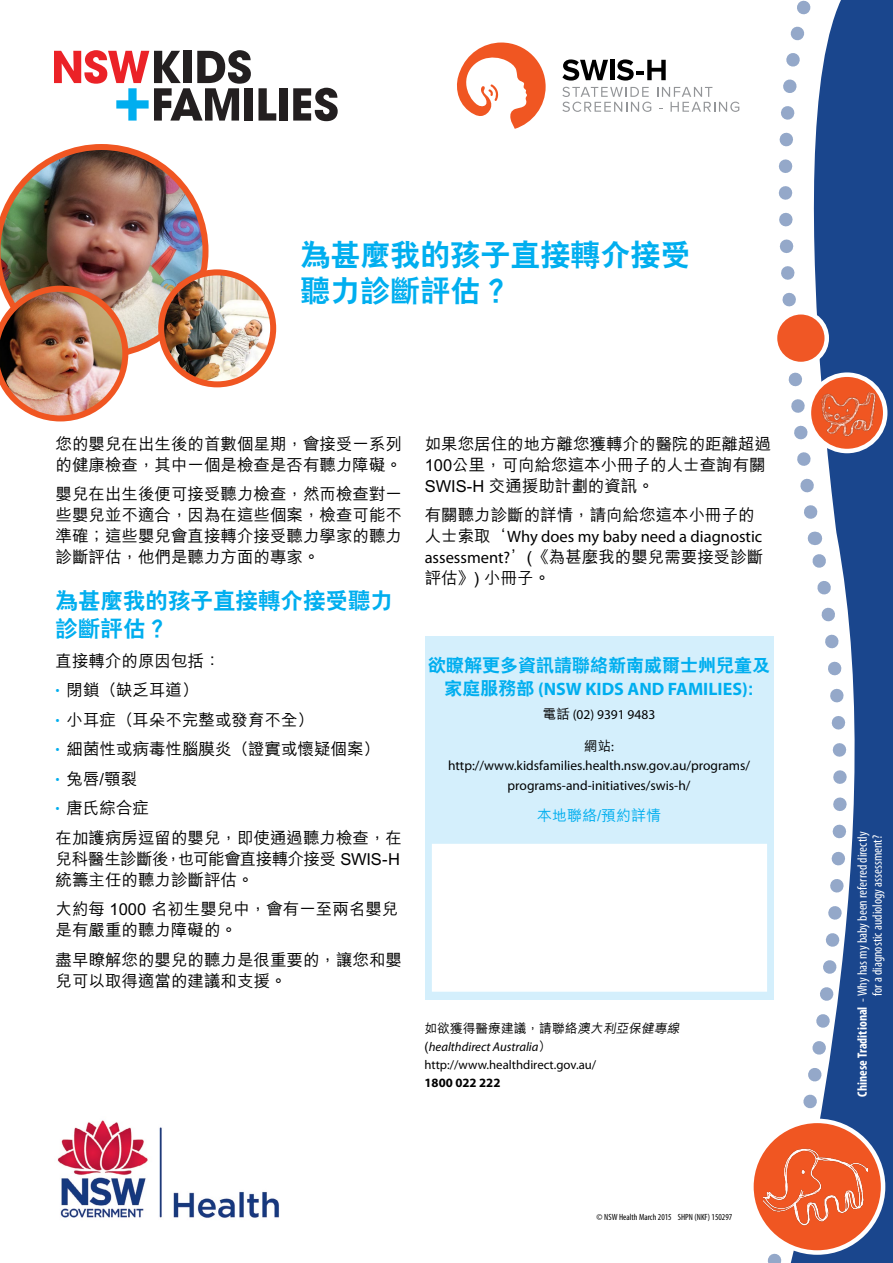
<style>
.page{position:relative;width:893px;height:1263px;background:#fff}
.page>*{position:absolute;margin:0;border:0;box-sizing:border-box;transform-origin:0 0}
.t1{font:800 30px/36px "C Hei 2";color:#00aeef}
.t2{font:800 22.5px/28.5px "C Hei 2";color:#00aeef}
.t3{font:700 18px "Myriad Pro";color:#00aeef}
.t4{font:800 18px "C Hei 2";color:#00aeef}
.t5{font:500 16.5px/21px "M Hei";color:#000}
.t6{font:16.5px "Myriad Pro";color:#000}
.t7{font:500 15px "M Hei";color:#00aeef}
.t8{font:13.5px/19.5px "Myriad Pro";color:#000;text-align:center}
.t9{font:condensed 13.5px/15px "Myriad Pro";color:#fff;text-align:right}
.t10{font:500 13.5px "M Hei";color:#000}
.t11{font:12.75px/18px "Myriad Pro";color:#000}
.t12{font:500 12.75px "M Hei";color:#000}
.t13{font:700 12.75px "Myriad Pro";color:#000}
.t14{font:condensed 9px "Myriad Pro";color:#000}
.s1{font-family:"Myriad Pro";font-weight:700;color:#00aeef}
.s2{font-family:"M Hei";font-weight:500}
.s3{font-family:"Myriad Pro";font-weight:400}
.s4{font-family:"C Hei 2";font-weight:800}
.s5{font-style:italic}
.s6{font-weight:700}
</style>
<div class="page">
<svg style="left:562px;top:87px;width:89px;height:25px"></svg>
<svg style="left:657px;top:87px;width:82px;height:25px"></svg>
<svg style="left:562px;top:59px;width:46px;height:22px"></svg>
<hr style="left:610px;top:60px;width:4px;height:20px;background:#000">
<svg style="left:617px;top:59px;width:49px;height:22px"></svg>
<svg style="left:457px;top:43px;width:89px;height:86px"></svg>
<div style="left:245px;top:88px;width:8px;height:33px;background:#231f20"></div>
<svg style="left:258px;top:88px;width:18px;height:33px"></svg>
<div style="left:279px;top:88px;width:9px;height:33px;background:#231f20"></div>
<svg style="left:293px;top:88px;width:45px;height:33px"></svg>
<svg style="left:54px;top:50px;width:197px;height:71px"></svg>
<img style="left:57px;top:1120px;width:223px;height:98px">
<svg style="left:752px;top:0;width:141px;height:1263px;fill:#1a468d"></svg>
<svg style="left:759px;top:536px;width:118px;height:727px"></svg>
<svg style="left:759px;top:0;width:91px;height:527px"></svg>
<svg style="left:814px;top:532px;width:1px;height:13px"></svg>
<svg style="left:892px;top:640px;width:1px;height:13px"></svg>
<div style="left:886px;top:659px;width:7px;height:604px;background:#1a468d"></div>
<div style="left:775px;top:312px;width:52px;height:52px;background:#f05725;border-radius:50%"></div>
<div style="left:773px;top:310px;width:56px;height:56px;border:4px solid #fff;border-radius:50%"></div>
<svg style="left:809px;top:375px;width:76px;height:76px"></svg>
<div style="left:807px;top:372px;width:80px;height:81px;border:4px solid #fff;border-radius:50%"></div>
<svg style="left:751px;top:1121px;width:132px;height:131px;background:#f16c3f"></svg>
<div style="left:749px;top:1118px;width:136px;height:137px;border:4px solid #fff;border-radius:50%"></div>
<img style="left:813px;top:381px;width:68px;height:63px">
<img style="left:763px;top:1146px;width:105px;height:83px">
<img style="left:0;top:144px;width:208px;height:277px">
<img style="left:161px;top:274px;width:112px;height:108px">
<div style="left:158px;top:269px;width:118px;height:118px;border:6px solid #f05622;border-radius:50%"></div>
<div style="left:425px;top:636px;width:349px;height:363px;background:#d4effc"></div>
<div style="left:432px;top:844px;width:335px;height:148px;background:#fff;border:2px solid #fff"></div>
<h1 class="t1" style="left:300px;top:239px;width:392px">為甚麼我的孩子直接轉介接受聽力診斷評估？</h1>
<p class="t5" style="left:55px;top:434px;width:348px">您的嬰兒在出生後的首數個星期，會接受一系列的健康檢查，其中一個是檢查是否有聽力障礙。</p>
<p class="t5" style="left:55px;top:484px;width:348px;text-align:justify">嬰兒在出生後便可接受聽力檢查，然而檢查對一些嬰兒並不適合，因為在這些個案，檢查可能不準確；這些嬰兒會直接轉介接受聽力學家的聽力診斷評估，他們是聽力方面的專家。</p>
<h2 class="t2" style="left:55px;top:588px;width:339px">為甚麼我的孩子直接轉介接受聽力診斷評估？</h2>
<p class="t5" style="left:55px;top:646px;width:348px;line-height:29.5px">直接轉介的原因包括：<br><span class="s1">·</span> 閉鎖（缺乏耳道）<br><span class="s1">·</span> 小耳症（耳朵不完整或發育不全）<br><span class="s1">·</span> 細菌性或病毒性腦膜炎（證實或懷疑個案）<br><span class="s1">·</span> 兔唇/顎裂<br><span class="s1">·</span> 唐氏綜合症<br>在加護病房逗留的嬰兒，即使通過聽力檢查，在</p>
<p class="t5" style="left:55px;top:849px;width:346px">兒科醫生診斷後，也可能會直接轉介接受 SWIS-H統籌主任的聽力診斷評估。</p>
<p class="t5" style="left:55px;top:899px;width:344px">大約每 1000 名初生嬰兒中，會有一至兩名嬰兒是有嚴重的聽力障礙的。</p>
<p class="t5" style="left:55px;top:950px;width:348px">盡早瞭解您的嬰兒的聽力是很重要的，讓您和嬰兒可以取得適當的建議和支援。</p>
<p class="t5" style="left:425px;top:434px;width:348px">如果您居住的地方離您獲轉介的醫院的距離超過<br>100公里，可向給您這本小冊子的人士查詢有關<br>SWIS-H 交通援助計劃的資訊。</p>
<p class="t5" style="left:425px;top:505px;width:331px">有關聽力診斷的詳情，請向給您這本小冊子的</p>
<p class="t6" style="left:425px;top:527px;width:339px"><span class="s2">人士索取‘</span>Why does my baby need a diagnostic</p>
<p class="t5" style="left:425px;top:547px;width:340px"><span class="s3">assessment?</span>’(《為甚麼我的嬰兒需要接受診斷評估》) 小冊子。</p>
<p class="t4" style="left:428px;top:656px;width:343px">欲瞭解更多資訊請聯絡新南威爾士州兒童及</p>
<p class="t3" style="left:444px;top:677px;width:311px"><span class="s4">家庭服務部</span> (NSW KIDS AND FAMILIES)<span class="s4">:</span></p>
<p class="t8" style="left:543px;top:704px;width:114px"><span class="s2">電話</span> (02) 9391 9483</p>
<p class="t10" style="left:584px;top:739px;width:31px">網站<span class="s3">:</span></p>
<p class="t8" style="left:448px;top:756px;width:304px">http://www.kidsfamilies.health.nsw.gov.au/programs/ programs-and-initiatives/swis-h/</p>
<p class="t7" style="left:537px;top:807px;width:126px">本地聯絡/預約詳情</p>
<p class="t12" style="left:424px;top:1021px;width:259px">如欲獲得醫療建議，請聯絡<span class="s5">澳大利亞保健專線</span></p>
<p class="t11" style="left:424px;top:1037px;width:173px"><span class="s2">(</span><span class="s5">healthdirect Australia</span><span class="s2">）</span>http://www.healthdirect.gov.au/</p>
<p class="t13" style="left:424px;top:1074px;width:77px">1800 022 222</p>
<p class="t14" style="left:597px;top:1212px;width:137px">© NSW Health March 2015 SHPN (NKF) 150297</p>
<p class="t9" style="left:855px;top:1097px;width:267px;rotate:-90deg"><span class="s6">Chinese Traditional</span> - Why has my baby been referred directly for a diagnostic audiology assessment?</p>
</div>
